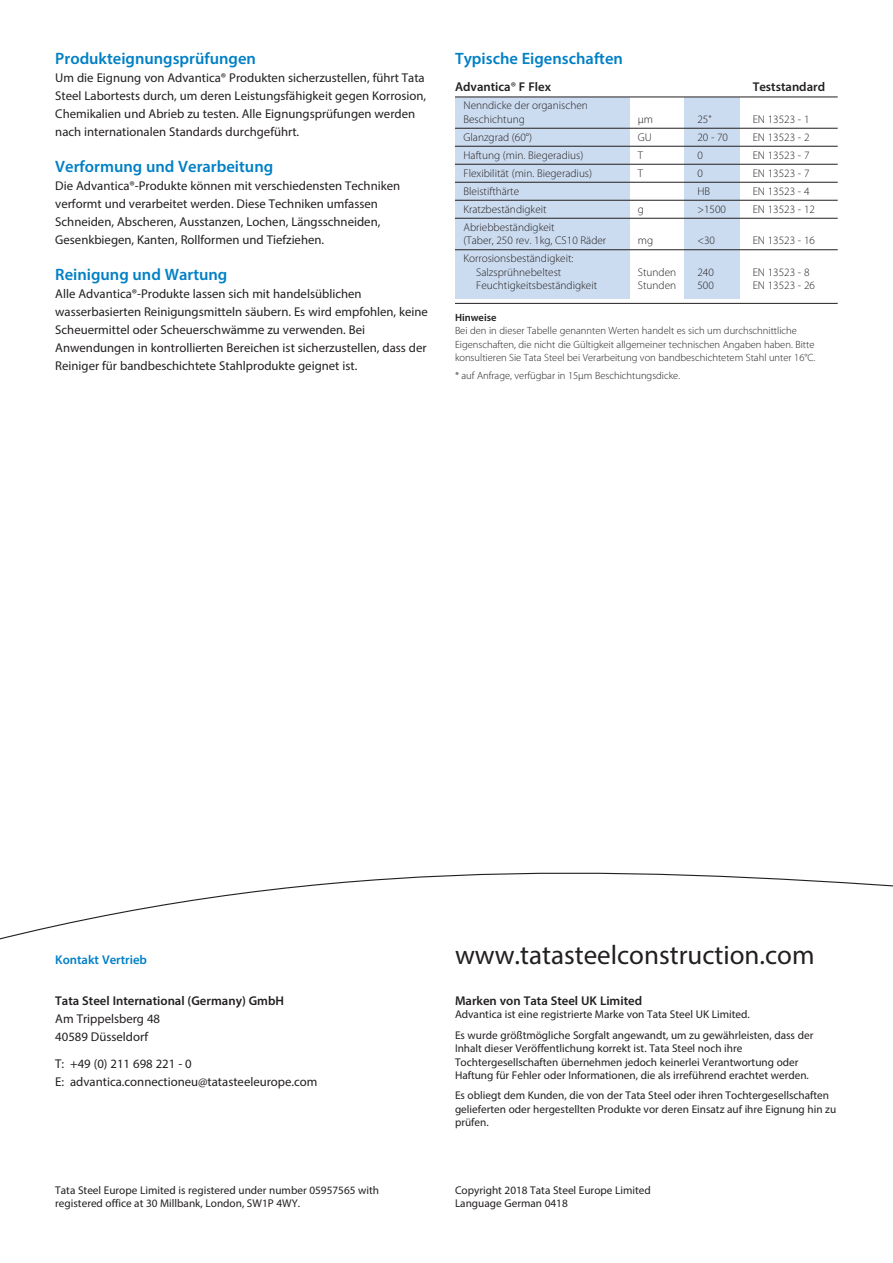
<style>
.page{position:relative;width:893px;height:1263px;background:#fff}
.page>*{position:absolute;margin:0;border:0;box-sizing:border-box;transform-origin:0 0}
.t1{font:27px "Myriad Pro";color:#231f20}
.t2{font:600 16.5px "Myriad Pro";color:#0080c5}
.t3{font:12.75px/18px "Myriad Pro";color:#231f20}
.t4{font:600 12.75px "Myriad Pro";color:#231f20}
.t5{font:600 12.75px "Myriad Pro";color:#0080c5}
.t6{font:11.25px/13.5px "Myriad Pro";color:#231f20}
.t7{font:300 11.25px/13.5px "Myriad Pro";color:#231f20}
.t8{font:300 10.5px/13.5px "Myriad Pro";color:#231f20}
.t9{font:600 10.5px "Myriad Pro";color:#231f20}
.s1{font-weight:400}
</style>
<div class="page">
<svg style="left:0;top:872px;width:893px;height:68px"></svg>
<div style="left:455px;top:97px;width:174px;height:201px;background:#ccdcf0"></div>
<div style="left:685px;top:97px;width:55px;height:201px;background:#ccdcf0"></div>
<hr style="left:455px;top:96px;width:383px;height:1px;background:#231f20">
<hr style="left:455px;top:128px;width:383px;height:1px;background:#231f20">
<hr style="left:455px;top:146px;width:383px;height:1px;background:#231f20">
<hr style="left:455px;top:164px;width:383px;height:1px;background:#231f20">
<hr style="left:455px;top:182px;width:383px;height:1px;background:#231f20">
<hr style="left:455px;top:200px;width:383px;height:1px;background:#231f20">
<hr style="left:455px;top:218px;width:383px;height:1px;background:#231f20">
<hr style="left:455px;top:249px;width:383px;height:1px;background:#231f20">
<hr style="left:455px;top:303px;width:383px;height:1px;background:#231f20">
<p class="t2" style="left:55px;top:53px;width:202px">Produkteignungsprüfungen</p>
<p class="t3" style="left:55px;top:70px;width:372px">Um die Eignung von Advantica® Produkten sicherzustellen, führt Tata Steel Labortests durch, um deren Leistungsfähigkeit gegen Korrosion, Chemikalien und Abrieb zu testen. Alle Eignungsprüfungen werden nach internationalen Standards durchgeführt.</p>
<p class="t2" style="left:55px;top:161px;width:219px">Verformung und Verarbeitung</p>
<p class="t3" style="left:55px;top:178px;width:346px">Die Advantica®-Produkte können mit verschiedensten Techniken verformt und verarbeitet werden. Diese Techniken umfassen Schneiden, Abscheren, Ausstanzen, Lochen, Längsschneiden, Gesenkbiegen, Kanten, Rollformen und Tiefziehen.</p>
<p class="t2" style="left:55px;top:269px;width:174px">Reinigung und Wartung</p>
<p class="t3" style="left:55px;top:286px;width:374px">Alle Advantica®-Produkte lassen sich mit handelsüblichen wasserbasierten Reinigungsmitteln säubern. Es wird empfohlen, keine Scheuermittel oder Scheuerschwämme zu verwenden. Bei Anwendungen in kontrollierten Bereichen ist sicherzustellen, dass der Reiniger für bandbeschichtete Stahlprodukte geignet ist.</p>
<p class="t2" style="left:455px;top:53px;width:170px">Typische Eigenschaften</p>
<p class="t4" style="left:455px;top:82px;width:97px">Advantica<span class="s1">®</span> F Flex</p>
<p class="t4" style="left:753px;top:82px;width:74px">Teststandard</p>
<p class="t7" style="left:463px;top:100px;width:126px">Nenndicke der organischen<br>Beschichtung</p>
<p class="t7" style="left:638px;top:113px;width:17px">µm</p>
<p class="t7" style="left:697px;top:113px;width:16px">25<sup>*</sup></p>
<p class="t7" style="left:753px;top:113px;width:58px">EN 13523 - 1</p>
<p class="t7" style="left:463px;top:131px;width:70px">Glanzgrad (60°)</p>
<p class="t7" style="left:638px;top:131px;width:16px">GU</p>
<p class="t7" style="left:697px;top:131px;width:32px">20 - 70</p>
<p class="t7" style="left:753px;top:131px;width:58px">EN 13523 - 2</p>
<p class="t7" style="left:463px;top:149px;width:121px">Haftung (min. Biegeradius)</p>
<p class="t7" style="left:638px;top:149px;width:7px">T</p>
<p class="t7" style="left:697px;top:149px;width:7px">0</p>
<p class="t7" style="left:753px;top:149px;width:58px">EN 13523 - 7</p>
<p class="t7" style="left:463px;top:167px;width:130px">Flexibilität (min. Biegeradius)</p>
<p class="t7" style="left:638px;top:167px;width:7px">T</p>
<p class="t7" style="left:697px;top:167px;width:7px">0</p>
<p class="t7" style="left:753px;top:167px;width:58px">EN 13523 - 7</p>
<p class="t7" style="left:463px;top:185px;width:57px">Bleistifthärte</p>
<p class="t7" style="left:697px;top:185px;width:14px">HB</p>
<p class="t7" style="left:753px;top:185px;width:58px">EN 13523 - 4</p>
<p class="t7" style="left:463px;top:203px;width:85px">Kratzbeständigkeit</p>
<p class="t7" style="left:638px;top:203px;width:8px">g</p>
<p class="t7" style="left:697px;top:203px;width:30px">&gt;1500</p>
<p class="t7" style="left:753px;top:203px;width:64px">EN 13523 - 12</p>
<p class="t7" style="left:463px;top:221px;width:144px">Abriebbeständigkeit<br>(Taber, 250 rev. 1kg, CS10 Räder</p>
<p class="t7" style="left:638px;top:235px;width:17px">mg</p>
<p class="t7" style="left:697px;top:235px;width:19px">&lt;30</p>
<p class="t7" style="left:753px;top:235px;width:64px">EN 13523 - 16</p>
<p class="t7" style="left:463px;top:253px;width:112px;text-align:center">Korrosionsbeständigkeit:<br>Salzsprühnebeltest</p>
<p class="t7" style="left:638px;top:266px;width:40px">Stunden</p>
<p class="t7" style="left:697px;top:266px;width:18px">240</p>
<p class="t7" style="left:753px;top:266px;width:58px">EN 13523 - 8</p>
<p class="t7" style="left:476px;top:280px;width:122px">Feuchtigkeitsbeständigkeit</p>
<p class="t7" style="left:638px;top:280px;width:40px">Stunden</p>
<p class="t7" style="left:697px;top:280px;width:18px">500</p>
<p class="t7" style="left:753px;top:280px;width:64px">EN 13523 - 26</p>
<p class="t9" style="left:455px;top:313px;width:43px">Hinweise</p>
<p class="t8" style="left:455px;top:325px;width:362px">Bei den in dieser Tabelle genannten Werten handelt es sich um durchschnittliche<br>Eigenschaften, die nicht die Gültigkeit allgemeiner technischen Angaben haben. Bitte konsultieren Sie Tata Steel bei Verarbeitung von bandbeschichtetem Stahl unter 16°C.</p>
<p class="t8" style="left:455px;top:370px;width:227px">* auf Anfrage, verfügbar in 15µm Beschichtungsdicke.</p>
<p class="t5" style="left:55px;top:955px;width:93px">Kontakt Vertrieb</p>
<p class="t4" style="left:55px;top:996px;width:230px">Tata Steel International (Germany) GmbH</p>
<p class="t3" style="left:55px;top:1010px;width:106px">Am Trippelsberg 48<br>40589 Düsseldorf</p>
<p class="t3" style="left:55px;top:1055px;width:264px">T: +49 (0) 211 698 221 - 0<br>E: advantica.connectioneu@tatasteeleurope.com</p>
<p class="t6" style="left:55px;top:1184px;width:325px">Tata Steel Europe Limited is registered under number 05957565 with registered office at 30 Millbank, London, SW1P 4WY.</p>
<h1 class="t1" style="left:455px;top:945px;width:361px">www.tatasteelconstruction.com</h1>
<p class="t4" style="left:455px;top:996px;width:189px">Marken von Tata Steel UK Limited</p>
<p class="t6" style="left:455px;top:1005px;width:360px;line-height:20.2px">Advantica ist eine registrierte Marke von Tata Steel UK Limited.<br>Es wurde größtmögliche Sorgfalt angewandt, um zu gewährleisten, dass der</p>
<p class="t6" style="left:455px;top:1042px;width:355px">Inhalt dieser Veröffentlichung korrekt ist. Tata Steel noch ihre<br>Tochtergesellschaften übernehmen jedoch keinerlei Verantwortung oder<br>Haftung für Fehler oder Informationen, die als irreführend erachtet werden.</p>
<p class="t6" style="left:455px;top:1090px;width:383px">Es obliegt dem Kunden, die von der Tata Steel oder ihren Tochtergesellschaften gelieferten oder hergestellten Produkte vor deren Einsatz auf ihre Eignung hin zu prüfen.</p>
<p class="t6" style="left:455px;top:1184px;width:197px">Copyright 2018 Tata Steel Europe Limited<br>Language German 0418</p>
</div>
